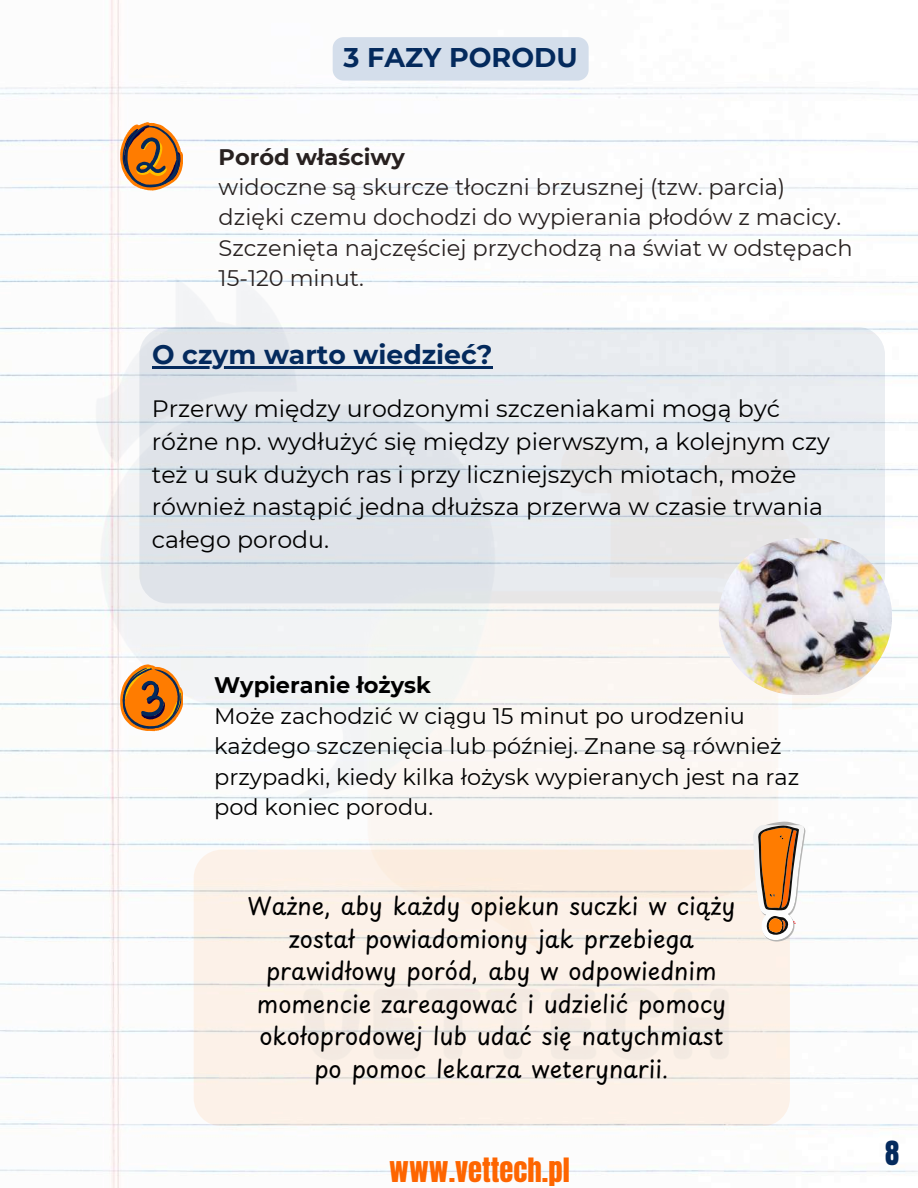
<style>
.page{position:relative;width:918px;height:1188px;background:#fff}
.page>*{position:absolute;margin:0;border:0;box-sizing:border-box;transform-origin:0 0}
.t1{font:28.5px "Anton";color:#fe6500}
.t2{font:28.5px "Anton";color:#042a5d}
.t3{font:700 27px "Montserrat";color:#042a5d}
.t4{font:700 26.7px "Montserrat";color:#042a5d}
.t5{font:23.7px/32.7px "Montserrat";color:#000}
.t6{font:23.7px/32.7px "Playpen Sans";color:#000;text-align:center}
.t7{font:22.5px/30.3px "Montserrat";color:#282120}
.t8{font:22.5px/30.3px "Montserrat";color:#000}
.t9{font:700 22.5px "Montserrat";color:#000}
.t10{font:700 22.5px "Montserrat";color:#282120}
</style>
<div class="page">
<img style="left:0;top:0;width:918px;height:1188px">
<img style="left:59px;top:232px;width:859px;height:864px">
<svg style="left:120px;top:122px;width:63px;height:69px"></svg>
<svg style="left:120px;top:664px;width:63px;height:68px"></svg>
<div style="left:139px;top:327px;width:746px;height:276px;background:#e7e6eb;border-radius:28px"></div>
<img style="left:719px;top:538px;width:173px;height:157px;border-radius:78px">
<div style="left:333px;top:37px;width:256px;height:44px;background:#d4deeb;border-radius:11px"></div>
<hr style="left:152px;top:366px;width:341px;height:3px;background:#042a5d">
<div style="left:194px;top:850px;width:596px;height:276px;background:#fcf1e8;border-radius:28px"></div>
<svg style="left:754px;top:822px;width:51px;height:120px"></svg>
<p class="t3" style="left:343px;top:41px;width:236px">3 FAZY PORODU</p>
<p class="t10" style="left:219px;top:143px;width:188px">Poród właściwy</p>
<p class="t7" style="left:219px;top:172px;width:636px">widoczne są skurcze tłoczni brzusznej (tzw. parcia) dzięki czemu dochodzi do wypierania płodów z macicy.<br>Szczenięta najczęściej przychodzą na świat w odstępach 15-120 minut.</p>
<p class="t4" style="left:152px;top:338px;width:342px">O czym warto wiedzieć?</p>
<p class="t5" style="left:152px;top:393px;width:680px">Przerwy między urodzonymi szczeniakami mogą być różne np. wydłużyć się między pierwszym, a kolejnym czy też u suk dużych ras i przy liczniejszych miotach, może również nastąpić jedna dłuższa przerwa w czasie trwania całego porodu.</p>
<p class="t9" style="left:214px;top:672px;width:218px">Wypieranie łożysk</p>
<p class="t8" style="left:214px;top:701px;width:587px">Może zachodzić w ciągu 15 minut po urodzeniu każdego szczenięcia lub później. Znane są również przypadki, kiedy kilka łożysk wypieranych jest na raz pod koniec porodu.</p>
<p class="t6" style="left:247px;top:889px;width:489px">Ważne, aby każdy opiekun suczki w ciąży został powiadomiony jak przebiega prawidłowy poród, aby w odpowiednim momencie zareagować i udzielić pomocy okołoprodowej lub udać się natychmiast po pomoc lekarza weterynarii.</p>
<p class="t1" style="left:389px;top:1149px;width:182px">www.vettech.pl</p>
<p class="t2" style="left:885px;top:1133px;width:16px">8</p>
</div>
